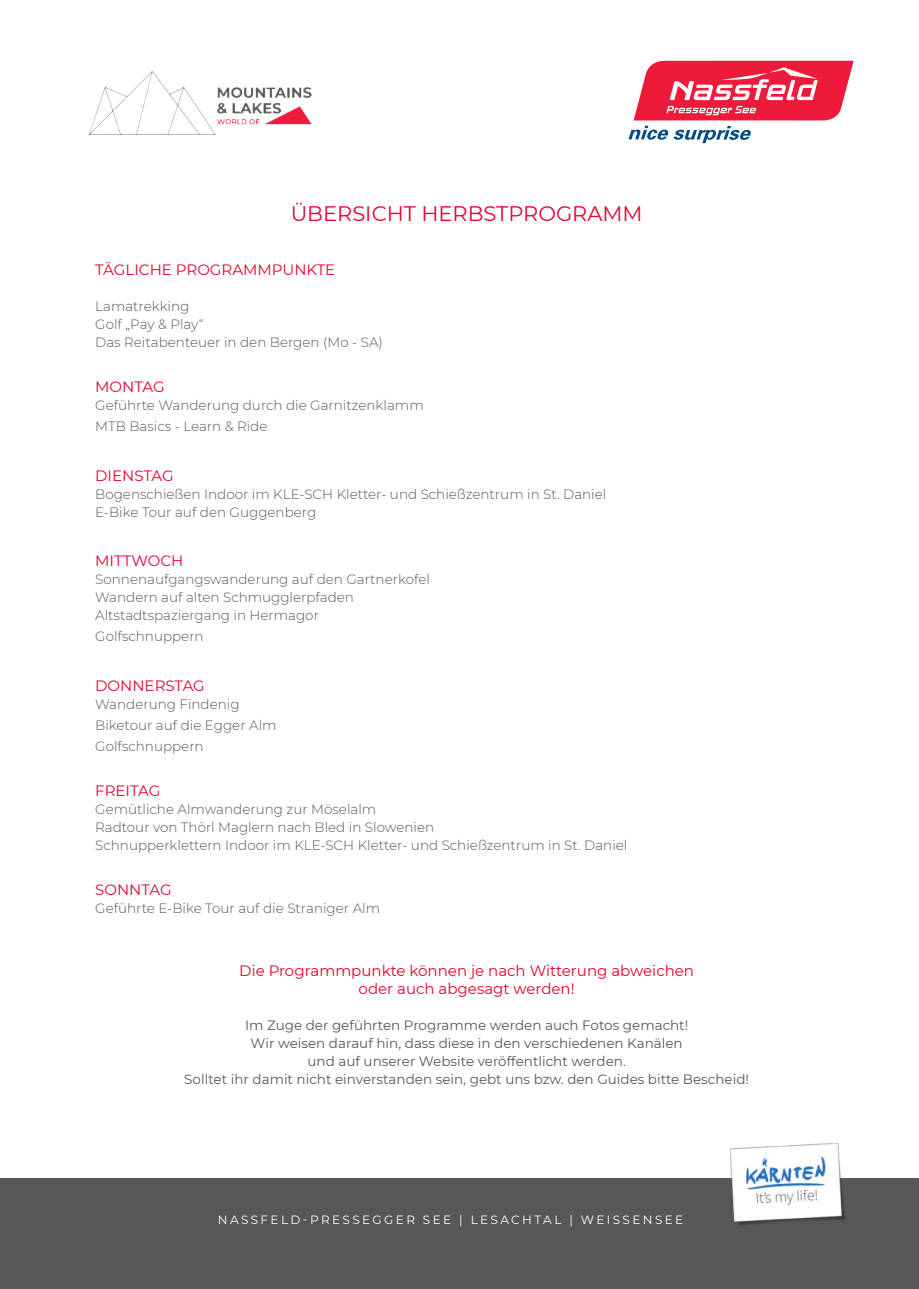
<style>
.page{position:relative;width:919px;height:1289px;background:#fff}
.page>*{position:absolute;margin:0;border:0;box-sizing:border-box;transform-origin:0 0}
.t1{font:21px "Montserrat";color:#e4032e}
.t2{font:15px/18px "Montserrat";color:#e4032e;text-align:center}
.t3{font:300 13.5px/18px "Montserrat";color:#575756}
.t4{font:13.5px/18px "Montserrat";color:#575756;text-align:center}
.t5{font:12px "Montserrat";letter-spacing:.2em;color:#fff}
</style>
<div class="page">
<svg style="left:628px;top:126px;width:122px;height:17px"></svg>
<svg style="left:633px;top:61px;width:220px;height:59px"></svg>
<img style="left:89px;top:71px;width:223px;height:64px">
<div style="left:0;top:1178px;width:918px;height:110px;background:#575756"></div>
<img style="left:730px;top:1143px;width:115px;height:82px">
<h1 class="t1" style="left:290px;top:199px;width:353px">ÜBERSICHT HERBSTPROGRAMM</h1>
<p class="t2" style="left:95px;top:260px;width:241px">TÄGLICHE PROGRAMMPUNKTE</p>
<p class="t3" style="left:95px;top:297px;width:289px">Lamatrekking<br>Golf „Pay &amp; Play“<br>Das Reitabenteuer in den Bergen (Mo - SA)</p>
<p class="t2" style="left:95px;top:377px;width:71px">MONTAG</p>
<p class="t3" style="left:95px;top:395px;width:330px;line-height:21px">Geführte Wanderung durch die Garnitzenklamm<br>MTB Basics - Learn &amp; Ride</p>
<p class="t2" style="left:95px;top:465px;width:80px">DIENSTAG</p>
<p class="t3" style="left:95px;top:485px;width:512px">Bogenschießen Indoor im KLE-SCH Kletter- und Schießzentrum in St. Daniel<br>E-Bike Tour auf den Guggenberg</p>
<p class="t2" style="left:95px;top:551px;width:90px">MITTWOCH</p>
<p class="t3" style="left:95px;top:570px;width:336px">Sonnenaufgangswanderung auf den Gartnerkofel<br>Wandern auf alten Schmugglerpfaden<br>Altstadtspaziergang in Hermagor</p>
<p class="t3" style="left:95px;top:627px;width:110px">Golfschnuppern</p>
<p class="t2" style="left:95px;top:675px;width:111px">DONNERSTAG</p>
<p class="t3" style="left:95px;top:693px;width:183px;line-height:21px">Wanderung Findenig<br>Biketour auf die Egger Alm<br>Golfschnuppern</p>
<p class="t2" style="left:95px;top:780px;width:67px">FREITAG</p>
<p class="t3" style="left:95px;top:800px;width:533px">Gemütliche Almwanderung zur Möselalm<br>Radtour von Thörl Maglern nach Bled in Slowenien<br>Schnupperklettern Indoor im KLE-SCH Kletter- und Schießzentrum in St. Daniel</p>
<p class="t2" style="left:95px;top:879px;width:78px">SONNTAG</p>
<p class="t3" style="left:95px;top:899px;width:286px">Geführte E-Bike Tour auf die Straniger Alm</p>
<p class="t2" style="left:239px;top:960px;width:456px">Die Programmpunkte können je nach Witterung abweichen oder auch abgesagt werden!</p>
<p class="t4" style="left:184px;top:1015px;width:566px">Im Zuge der geführten Programme werden auch Fotos gemacht!<br>Wir weisen darauf hin, dass diese in den verschiedenen Kanälen<br>und auf unserer Website veröffentlicht werden.<br>Solltet ihr damit nicht einverstanden sein, gebt uns bzw. den Guides bitte Bescheid!</p>
<p class="t5" style="left:218px;top:1211px;width:467px">NASSFELD-PRESSEGGER SEE | LESACHTAL | WEISSENSEE</p>
</div>
